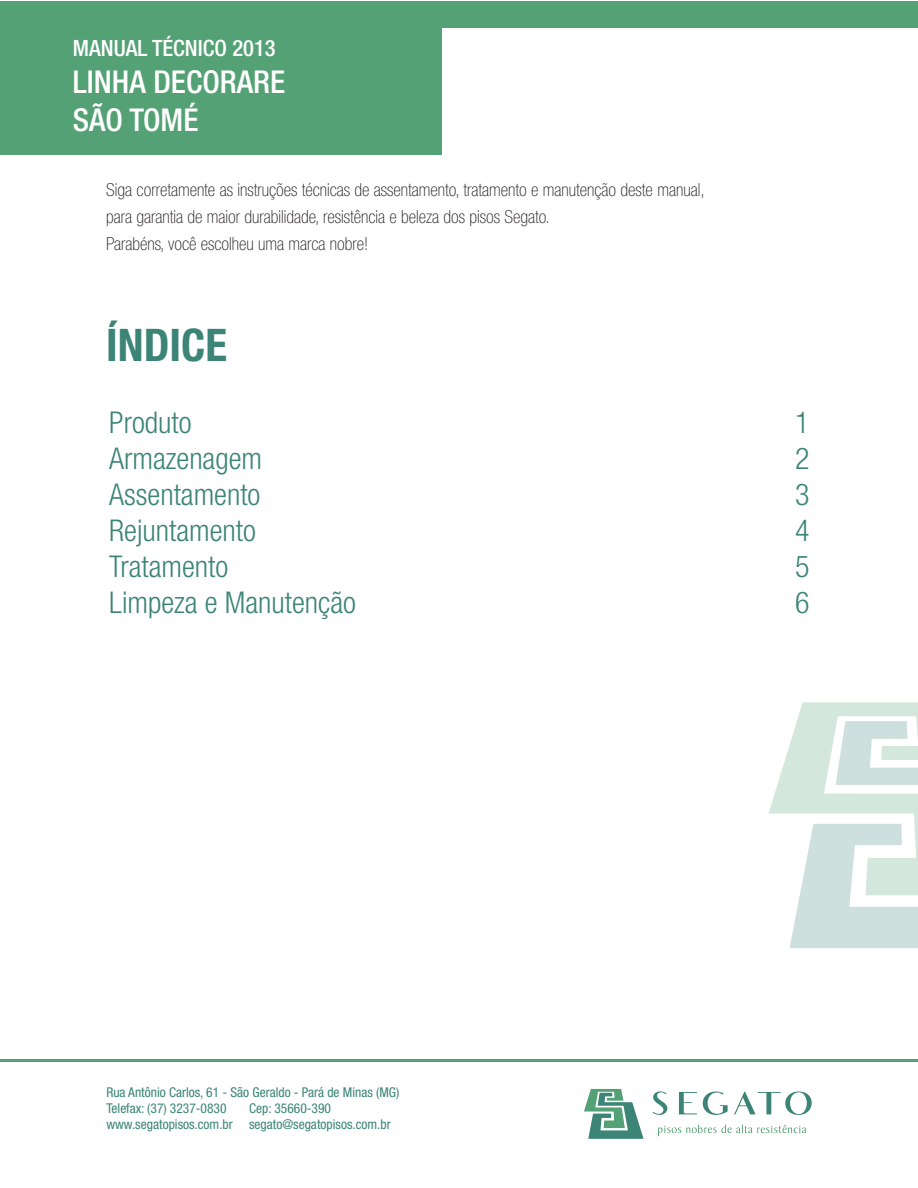
<style>
.page{position:relative;width:918px;height:1188px;background:#fff}
.page>*{position:absolute;margin:0;border:0;box-sizing:border-box;transform-origin:0 0}
.t1{font:700 condensed 45px "Helvetica Neue LT Std";color:#3b8476}
.t2{font:500 condensed 31.5px "Helvetica Neue LT Std";color:#fff}
.t3{font:300 condensed 30px "Helvetica Neue LT Std";color:#3b8476}
.t4{font:500 condensed 22.5px "Helvetica Neue LT Std";color:#fff}
.t5{font:100 condensed 18px/27px "Helvetica Neue LT Std";color:#231f20}
.t6{font:condensed 13.5px "Helvetica Neue LT Std";color:#3b8476}
</style>
<div class="page">
<svg style="left:769px;top:702px;width:149px;height:246px"></svg>
<div style="left:0;top:1px;width:918px;height:27px;background:#53a174"></div>
<hr style="left:1px;top:1059px;width:917px;height:3px;background:#53a174">
<svg style="left:584px;top:1089px;width:60px;height:50px"></svg>
<svg style="left:652px;top:1091px;width:160px;height:24px"></svg>
<svg style="left:658px;top:1125px;width:148px;height:11px"></svg>
<div style="left:0;top:25px;width:441px;height:129px;background:#53a174"></div>
<p class="t4" style="left:73px;top:34px;width:204px">MANUAL TÉCNICO 2013</p>
<p class="t2" style="left:73px;top:63px;width:214px">LINHA DECORARE</p>
<p class="t2" style="left:73px;top:101px;width:127px">SÃO TOMÉ</p>
<p class="t5" style="left:106px;top:176px;width:600px">Siga corretamente as instruções técnicas de assentamento, tratamento e manutenção deste manual, para garantia de maior durabilidade, resistência e beleza dos pisos Segato.</p>
<p class="t5" style="left:106px;top:230px;width:263px">Parabéns, você escolheu uma marca nobre!</p>
<p class="t1" style="left:106px;top:318px;width:122px">ÍNDICE</p>
<p class="t3" style="left:109px;top:406px;width:84px">Produto</p>
<p class="t3" style="left:109px;top:442px;width:154px">Armazenagem</p>
<p class="t3" style="left:109px;top:478px;width:153px">Assentamento</p>
<p class="t3" style="left:109px;top:514px;width:148px">Rejuntamento</p>
<p class="t3" style="left:109px;top:550px;width:120px">Tratamento</p>
<p class="t3" style="left:109px;top:586px;width:248px">Limpeza e Manutenção</p>
<p class="t3" style="left:795px;top:406px;width:16px">1</p>
<p class="t3" style="left:795px;top:442px;width:16px">2</p>
<p class="t3" style="left:795px;top:478px;width:16px">3</p>
<p class="t3" style="left:795px;top:514px;width:16px">4</p>
<p class="t3" style="left:795px;top:550px;width:16px">5</p>
<p class="t3" style="left:795px;top:586px;width:16px">6</p>
<p class="t6" style="left:106px;top:1084px;width:295px">Rua Antônio Carlos, 61 - São Geraldo - Pará de Minas (MG)</p>
<p class="t6" style="left:106px;top:1101px;width:122px">Telefax: (37) 3237-0830</p>
<p class="t6" style="left:249px;top:1101px;width:83px">Cep: 35660-390</p>
<p class="t6" style="left:106px;top:1117px;width:286px">www.segatopisos.com.br segato@segatopisos.com.br</p>
</div>
